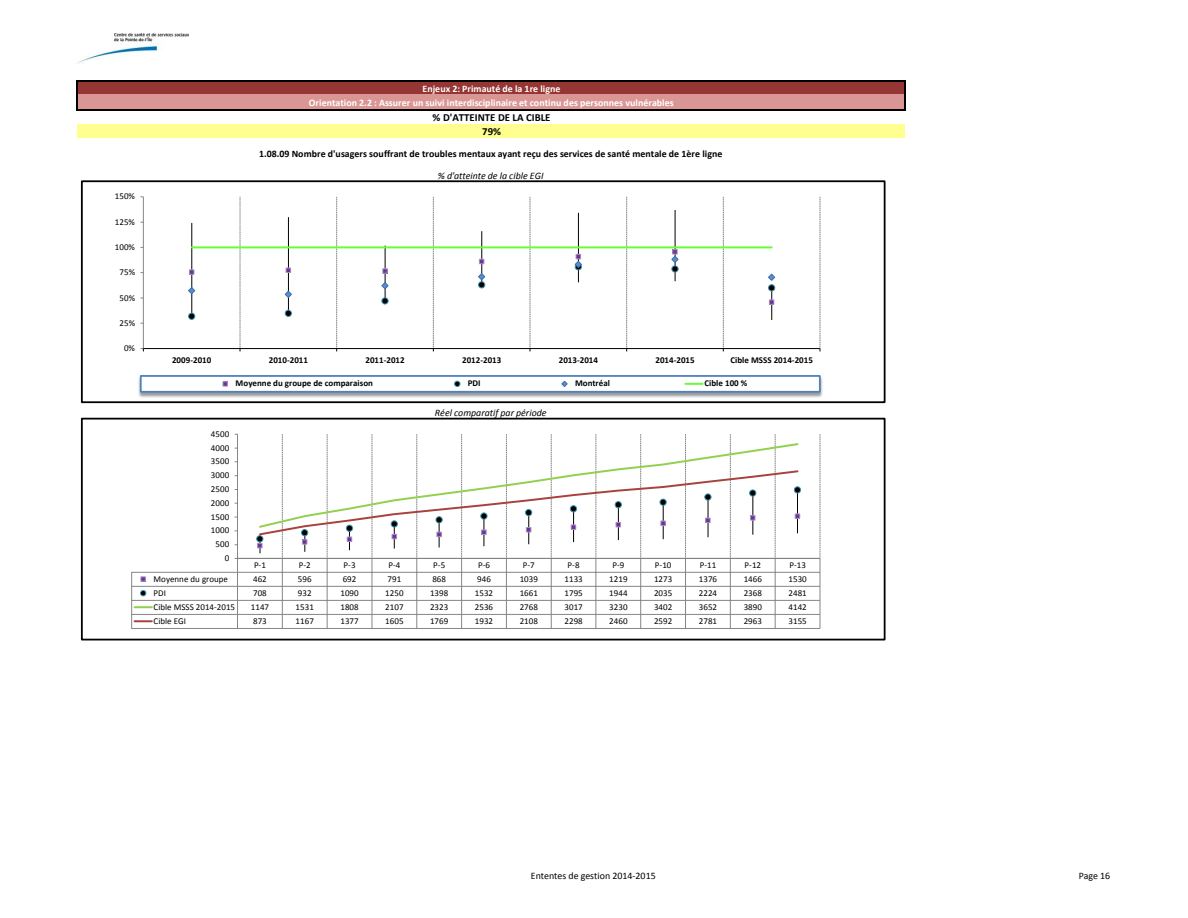
<style>
.page{position:relative;width:1188px;height:918px;background:#fff}
.page>*{position:absolute;margin:0;border:0;box-sizing:border-box;transform-origin:0 0}
.t1{font:700 10.8px "Calibri";color:#000}
.t2{font:700 9.9px "Calibri";letter-spacing:.005em;color:#fff}
.t3{font:700 9.9px "Calibri";letter-spacing:.005em;color:#000}
.t4{font:italic 9.9px "Calibri";letter-spacing:-.005em;color:#000}
.t5{font:9.9px "Calibri";color:#000}
.t6{font:9px "Calibri";color:#000}
.t7{font:700 9px "Calibri";color:#000}
</style>
<div class="page">
<img style="left:77px;top:34px;width:112px;height:29px">
<div style="left:78px;top:82px;width:827px;height:13px;background:#963634"></div>
<div style="left:78px;top:94px;width:827px;height:16px;background:#da9694"></div>
<div style="left:78px;top:124px;width:827px;height:14px;background:#ffff8f"></div>
<hr style="left:76px;top:80px;width:2px;height:31px;background:#000">
<hr style="left:904px;top:82px;width:2px;height:29px;background:#000">
<hr style="left:78px;top:80px;width:828px;height:2px;background:#000">
<hr style="left:78px;top:109px;width:828px;height:2px;background:#000">
<svg style="left:131px;top:434px;width:690px;height:195px"></svg>
<div style="left:81px;top:418px;width:805px;height:222px;border:2px solid #000"></div>
<hr style="left:143px;top:197px;width:1px;height:152px;background:#868686">
<hr style="left:143px;top:348px;width:677px;height:1px;background:#000">
<svg style="left:240px;top:197px;width:1px;height:154px"></svg>
<svg style="left:336px;top:197px;width:1px;height:154px"></svg>
<svg style="left:433px;top:197px;width:1px;height:154px"></svg>
<svg style="left:530px;top:197px;width:1px;height:154px"></svg>
<svg style="left:626px;top:197px;width:1px;height:154px"></svg>
<svg style="left:723px;top:197px;width:1px;height:154px"></svg>
<svg style="left:820px;top:197px;width:1px;height:154px"></svg>
<hr style="left:192px;top:223px;width:1px;height:93px;background:#000">
<hr style="left:288px;top:217px;width:1px;height:96px;background:#000">
<hr style="left:385px;top:246px;width:1px;height:55px;background:#000">
<hr style="left:481px;top:231px;width:1px;height:54px;background:#000">
<hr style="left:578px;top:213px;width:1px;height:69px;background:#000">
<hr style="left:675px;top:210px;width:1px;height:71px;background:#000">
<hr style="left:771px;top:285px;width:1px;height:35px;background:#000">
<svg style="left:189px;top:269px;width:5px;height:6px"></svg>
<svg style="left:286px;top:268px;width:5px;height:5px"></svg>
<svg style="left:382px;top:268px;width:6px;height:6px"></svg>
<svg style="left:479px;top:259px;width:5px;height:5px"></svg>
<svg style="left:769px;top:300px;width:5px;height:5px"></svg>
<svg style="left:189px;top:313px;width:6px;height:6px"></svg>
<div style="left:188px;top:313px;width:7px;height:7px;border:1px solid #3d96ae;border-radius:50%"></div>
<svg style="left:285px;top:310px;width:6px;height:6px"></svg>
<div style="left:285px;top:310px;width:7px;height:7px;border:1px solid #3d96ae;border-radius:50%"></div>
<div style="left:382px;top:297px;width:6px;height:7px;border:1px solid #3d96ae;border-radius:50%"></div>
<svg style="left:188px;top:287px;width:8px;height:8px"></svg>
<svg style="left:284px;top:290px;width:8px;height:8px"></svg>
<svg style="left:381px;top:282px;width:8px;height:8px"></svg>
<svg style="left:478px;top:273px;width:8px;height:15px"></svg>
<svg style="left:574px;top:254px;width:8px;height:16px"></svg>
<svg style="left:671px;top:249px;width:8px;height:23px"></svg>
<svg style="left:768px;top:273px;width:8px;height:18px"></svg>
<hr style="left:192px;top:246px;width:580px;height:2px;background:#6f3">
<img style="left:138px;top:376px;width:685px;height:22px">
<div style="left:141px;top:376px;width:679px;height:16px;background:#fff"></div>
<div style="left:140px;top:375px;width:681px;height:18px;border:2px solid #4f81bd"></div>
<svg style="left:223px;top:381px;width:5px;height:5px"></svg>
<svg style="left:454px;top:381px;width:6px;height:6px"></svg>
<svg style="left:561px;top:381px;width:7px;height:6px"></svg>
<svg style="left:685px;top:383px;width:18px;height:2px"></svg>
<div style="left:81px;top:180px;width:805px;height:223px;border:2px solid #000"></div>
<p class="t6" style="left:115px;top:191px;width:22px">150%</p>
<p class="t6" style="left:115px;top:216px;width:22px">125%</p>
<p class="t6" style="left:115px;top:241px;width:22px">100%</p>
<p class="t6" style="left:120px;top:267px;width:17px">75%</p>
<p class="t6" style="left:120px;top:292px;width:17px">50%</p>
<p class="t6" style="left:120px;top:317px;width:17px">25%</p>
<p class="t6" style="left:124px;top:342px;width:12px">0%</p>
<p class="t2" style="left:423px;top:82px;width:140px">Enjeux 2: Primauté de la 1re ligne</p>
<p class="t2" style="left:309px;top:97px;width:366px">Orientation 2.2 : Assurer un suivi interdisciplinaire et continu des personnes vulnérables</p>
<p class="t1" style="left:433px;top:110px;width:119px">% D'ATTEINTE DE LA CIBLE</p>
<p class="t1" style="left:482px;top:124px;width:20px">79%</p>
<p class="t3" style="left:259px;top:147px;width:465px">1.08.09 Nombre d'usagers souffrant de troubles mentaux ayant reçu des services de santé mentale de 1ère ligne</p>
<p class="t4" style="left:438px;top:172px;width:107px">% d'atteinte de la cible EGI</p>
<p class="t7" style="left:172px;top:354px;width:41px">2009-2010</p>
<p class="t7" style="left:269px;top:354px;width:41px">2010-2011</p>
<p class="t7" style="left:365px;top:354px;width:41px">2011-2012</p>
<p class="t7" style="left:462px;top:354px;width:41px">2012-2013</p>
<p class="t7" style="left:559px;top:354px;width:41px">2013-2014</p>
<p class="t7" style="left:655px;top:354px;width:41px">2014-2015</p>
<p class="t7" style="left:731px;top:354px;width:84px">Cible MSSS 2014-2015</p>
<p class="t7" style="left:236px;top:378px;width:139px">Moyenne du groupe de comparaison</p>
<p class="t7" style="left:468px;top:378px;width:14px">PDI</p>
<p class="t7" style="left:575px;top:378px;width:37px">Montréal</p>
<p class="t7" style="left:705px;top:378px;width:44px">Cible 100 %</p>
<p class="t6" style="left:211px;top:428px;width:20px">4500</p>
<p class="t6" style="left:211px;top:442px;width:20px">4000</p>
<p class="t6" style="left:211px;top:456px;width:20px">3500</p>
<p class="t6" style="left:211px;top:470px;width:20px">3000</p>
<p class="t6" style="left:211px;top:483px;width:20px">2500</p>
<p class="t6" style="left:211px;top:497px;width:20px">2000</p>
<p class="t6" style="left:211px;top:511px;width:20px">1500</p>
<p class="t6" style="left:211px;top:525px;width:20px">1000</p>
<p class="t6" style="left:216px;top:539px;width:15px">500</p>
<p class="t6" style="left:225px;top:552px;width:6px">0</p>
<p class="t4" style="left:435px;top:408px;width:113px">Réel comparatif par période</p>
<p class="t6" style="left:254px;top:559px;width:13px">P-1</p>
<p class="t6" style="left:299px;top:559px;width:13px">P-2</p>
<p class="t6" style="left:344px;top:559px;width:13px">P-3</p>
<p class="t6" style="left:388px;top:559px;width:13px">P-4</p>
<p class="t6" style="left:433px;top:559px;width:13px">P-5</p>
<p class="t6" style="left:478px;top:559px;width:13px">P-6</p>
<p class="t6" style="left:523px;top:559px;width:13px">P-7</p>
<p class="t6" style="left:568px;top:559px;width:13px">P-8</p>
<p class="t6" style="left:612px;top:559px;width:13px">P-9</p>
<p class="t6" style="left:655px;top:559px;width:18px">P-10</p>
<p class="t6" style="left:700px;top:559px;width:18px">P-11</p>
<p class="t6" style="left:745px;top:559px;width:18px">P-12</p>
<p class="t6" style="left:789px;top:559px;width:18px">P-13</p>
<p class="t6" style="left:154px;top:573px;width:76px">Moyenne du groupe</p>
<p class="t6" style="left:253px;top:573px;width:15px">462</p>
<p class="t6" style="left:298px;top:573px;width:15px">596</p>
<p class="t6" style="left:343px;top:573px;width:15px">692</p>
<p class="t6" style="left:388px;top:573px;width:15px">791</p>
<p class="t6" style="left:432px;top:573px;width:15px">868</p>
<p class="t6" style="left:477px;top:573px;width:15px">946</p>
<p class="t6" style="left:520px;top:573px;width:20px">1039</p>
<p class="t6" style="left:565px;top:573px;width:20px">1133</p>
<p class="t6" style="left:609px;top:573px;width:20px">1219</p>
<p class="t6" style="left:654px;top:573px;width:20px">1273</p>
<p class="t6" style="left:699px;top:573px;width:20px">1376</p>
<p class="t6" style="left:744px;top:573px;width:20px">1466</p>
<p class="t6" style="left:789px;top:573px;width:20px">1530</p>
<p class="t6" style="left:154px;top:587px;width:14px">PDI</p>
<p class="t6" style="left:253px;top:587px;width:15px">708</p>
<p class="t6" style="left:298px;top:587px;width:15px">932</p>
<p class="t6" style="left:340px;top:587px;width:20px">1090</p>
<p class="t6" style="left:385px;top:587px;width:20px">1250</p>
<p class="t6" style="left:430px;top:587px;width:20px">1398</p>
<p class="t6" style="left:475px;top:587px;width:20px">1532</p>
<p class="t6" style="left:520px;top:587px;width:20px">1661</p>
<p class="t6" style="left:565px;top:587px;width:20px">1795</p>
<p class="t6" style="left:609px;top:587px;width:20px">1944</p>
<p class="t6" style="left:654px;top:587px;width:20px">2035</p>
<p class="t6" style="left:699px;top:587px;width:20px">2224</p>
<p class="t6" style="left:744px;top:587px;width:20px">2368</p>
<p class="t6" style="left:789px;top:587px;width:20px">2481</p>
<p class="t6" style="left:154px;top:601px;width:83px">Cible MSSS 2014-2015</p>
<p class="t6" style="left:251px;top:601px;width:20px">1147</p>
<p class="t6" style="left:296px;top:601px;width:20px">1531</p>
<p class="t6" style="left:340px;top:601px;width:20px">1808</p>
<p class="t6" style="left:385px;top:601px;width:20px">2107</p>
<p class="t6" style="left:430px;top:601px;width:20px">2323</p>
<p class="t6" style="left:475px;top:601px;width:20px">2536</p>
<p class="t6" style="left:520px;top:601px;width:20px">2768</p>
<p class="t6" style="left:565px;top:601px;width:20px">3017</p>
<p class="t6" style="left:609px;top:601px;width:20px">3230</p>
<p class="t6" style="left:654px;top:601px;width:20px">3402</p>
<p class="t6" style="left:699px;top:601px;width:20px">3652</p>
<p class="t6" style="left:744px;top:601px;width:20px">3890</p>
<p class="t6" style="left:789px;top:601px;width:20px">4142</p>
<p class="t6" style="left:154px;top:615px;width:34px">Cible EGI</p>
<p class="t6" style="left:253px;top:615px;width:15px">873</p>
<p class="t6" style="left:296px;top:615px;width:20px">1167</p>
<p class="t6" style="left:340px;top:615px;width:20px">1377</p>
<p class="t6" style="left:385px;top:615px;width:20px">1605</p>
<p class="t6" style="left:430px;top:615px;width:20px">1769</p>
<p class="t6" style="left:475px;top:615px;width:20px">1932</p>
<p class="t6" style="left:520px;top:615px;width:20px">2108</p>
<p class="t6" style="left:565px;top:615px;width:20px">2298</p>
<p class="t6" style="left:609px;top:615px;width:20px">2460</p>
<p class="t6" style="left:654px;top:615px;width:20px">2592</p>
<p class="t6" style="left:699px;top:615px;width:20px">2781</p>
<p class="t6" style="left:744px;top:615px;width:20px">2963</p>
<p class="t6" style="left:789px;top:615px;width:20px">3155</p>
<p class="t5" style="left:531px;top:869px;width:126px">Ententes de gestion 2014-2015</p>
<p class="t5" style="left:1079px;top:869px;width:33px">Page 16</p>
</div>
